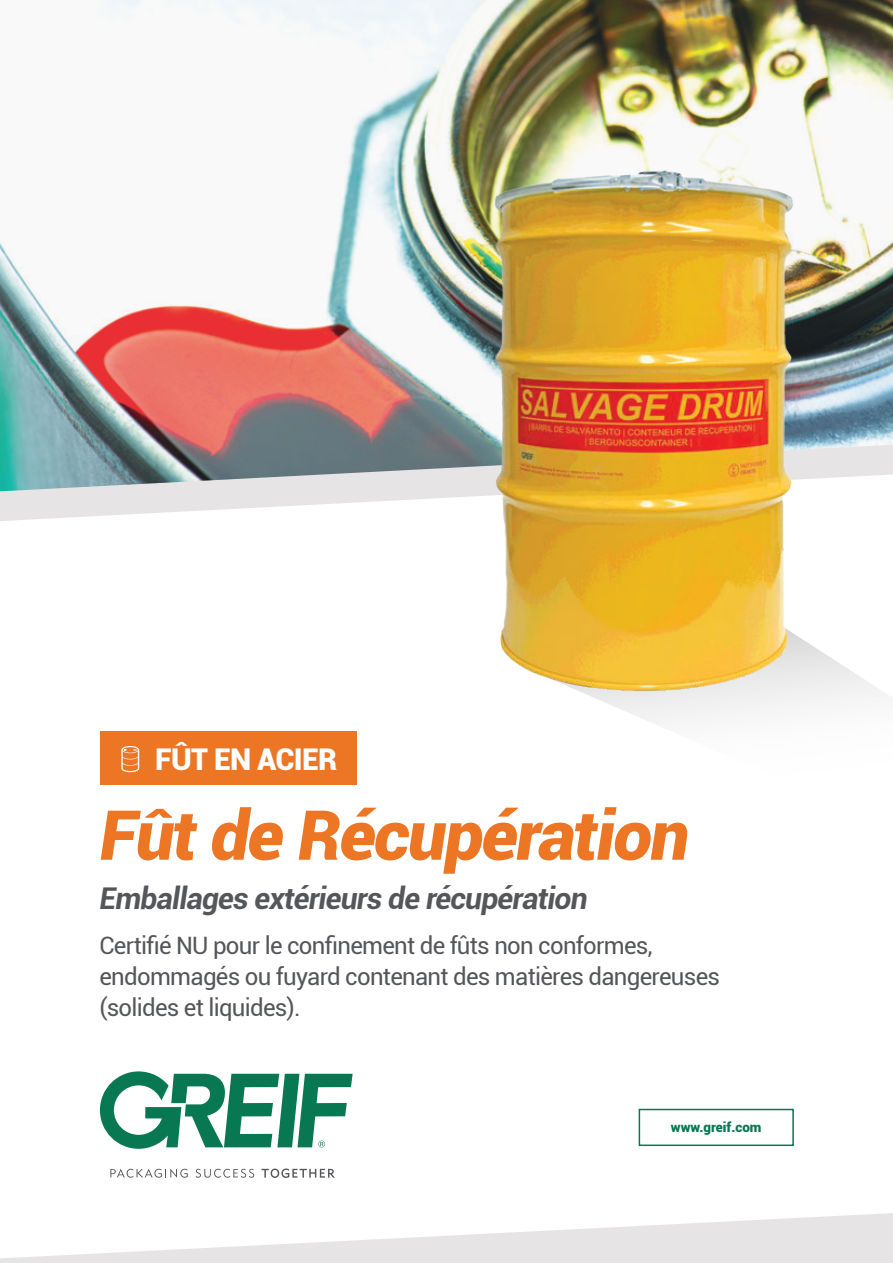
<style>
.page{position:relative;width:893px;height:1263px;background:#fff}
.page>*{position:absolute;margin:0;border:0;box-sizing:border-box;transform-origin:0 0}
.t1{font:italic 900 69px "Roboto";letter-spacing:-.025em;color:#ed7625}
.t2{font:italic 700 30px "Roboto";letter-spacing:-.025em;color:#54565a}
.t3{font:900 30px "Roboto";letter-spacing:-.025em;color:#fff}
.t4{font:24px/31.5px "Roboto";letter-spacing:-.03em;color:#54565a}
.t5{font:900 13.5px "Roboto";color:#087852}
</style>
<div class="page">
<img style="left:0;top:0;width:893px;height:445px">
<svg style="left:0;top:445px;width:893px;height:76px"></svg>
<svg style="left:0;top:1213px;width:893px;height:50px;fill:#e7e4e5"></svg>
<div style="left:639px;top:1109px;width:155px;height:37px;border:2px solid #087852"></div>
<svg style="left:110px;top:1169px;width:78px;height:9px"></svg>
<svg style="left:196px;top:1169px;width:58px;height:9px"></svg>
<svg style="left:261px;top:1168px;width:74px;height:10px"></svg>
<svg style="left:100px;top:1071px;width:253px;height:78px"></svg>
<div style="left:100px;top:732px;width:257px;height:53px;background:#ed7625"></div>
<svg style="left:121px;top:746px;width:18px;height:26px"></svg>
<svg style="left:843px;top:666px;width:44px;height:35px;fill:#f5f4f4"></svg>
<img style="left:449px;top:162px;width:394px;height:562px">
<p class="t3" style="left:155px;top:746px;width:183px">FÛT EN ACIER</p>
<h1 class="t1" style="left:99px;top:807px;width:591px">Fût de Récupération</h1>
<p class="t2" style="left:99px;top:886px;width:490px">Emballages extérieurs de récupération</p>
<p class="t4" style="left:99px;top:928px;width:622px">Certifié NU pour le confinement de fûts non conformes, endommagés ou fuyard contenant des matières dangereuses (solides et liquides).</p>
<p class="t5" style="left:671px;top:1122px;width:92px">www.greif.com</p>
</div>
